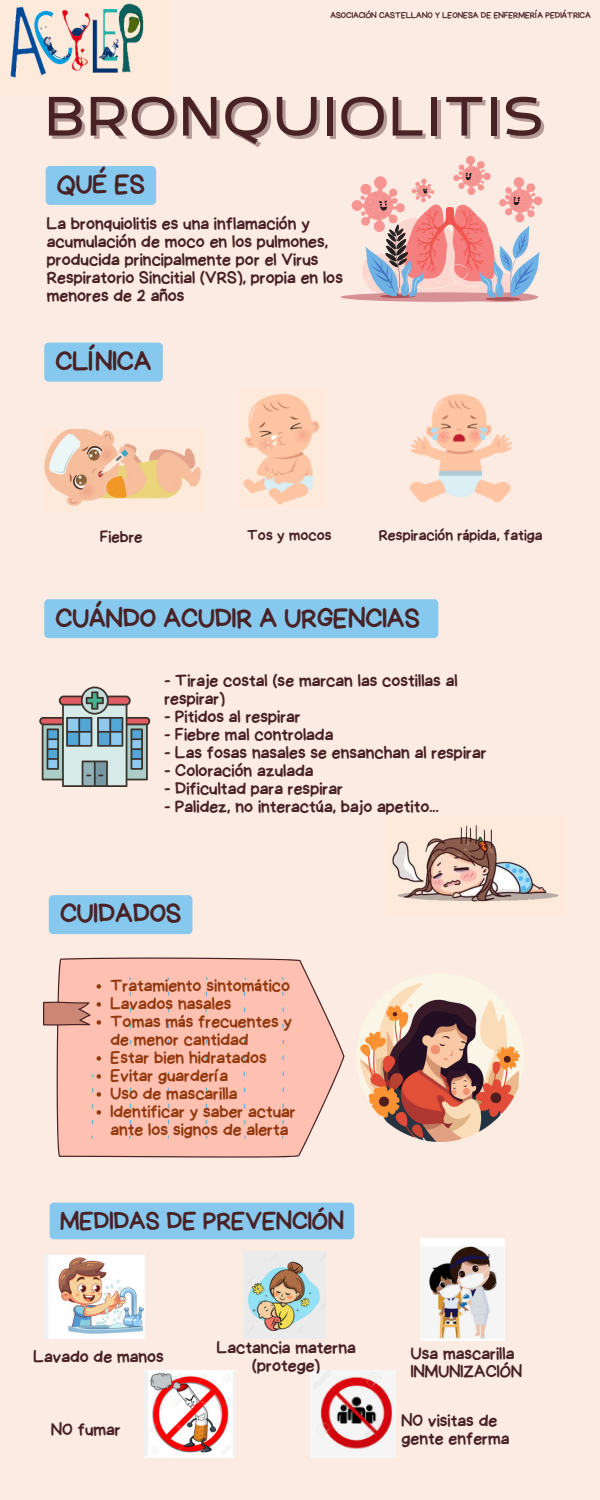
<style>
.page{position:relative;width:600px;height:1500px;background:#fbebe2}
.page>*{position:absolute;margin:0;border:0;box-sizing:border-box;transform-origin:0 0}
.t1{font:73px "RTL Banana Regular";letter-spacing:.065em;color:#492226}
.t2{font:28px "Handyman";color:#492226}
.t3{font:26px "Handyman";color:#492226}
.t4{font:18px/18px "Handyman";letter-spacing:.01em;color:#492226}
.t5{font:18px/18px "Handyman";letter-spacing:.01em;color:#943a10}
.t6{font:17px "Handyman";letter-spacing:.01em;color:#492226}
.t7{font:16px "Handyman";letter-spacing:.01em;color:#492226}
.t8{font:9px "Handyman";color:#492226}
</style>
<div class="page">
<svg style="left:43px;top:958px;width:301px;height:200px;fill:#fec1b1"></svg>
<svg style="left:39px;top:687px;width:81px;height:100px"></svg>
<img style="left:145px;top:1370px;width:90px;height:87px">
<img style="left:420px;top:1239px;width:84px;height:102px">
<img style="left:243px;top:1252px;width:83px;height:87px">
<img style="left:311px;top:1370px;width:85px;height:87px">
<img style="left:44px;top:1255px;width:101px;height:84px">
<img style="left:360px;top:983px;width:160px;height:159px">
<img style="left:10px;top:3px;width:134px;height:75px">
<img style="left:44px;top:430px;width:157px;height:76px">
<img style="left:392px;top:832px;width:167px;height:71px">
<svg style="left:464px;top:292px;width:74px;height:10px"></svg>
<div style="left:341px;top:292px;width:197px;height:10px;background:#d79096;border-radius:50%"></div>
<svg style="left:485px;top:297px;width:36px;height:4px"></svg>
<svg style="left:352px;top:156px;width:190px;height:143px"></svg>
<img style="left:243px;top:394px;width:77px;height:111px">
<img style="left:409px;top:394px;width:103px;height:109px">
<div style="left:49px;top:895px;width:144px;height:39px;background:#87c9ee;border-radius:4px"></div>
<div style="left:44px;top:599px;width:394px;height:39px;background:#87c9ee;border-radius:4px"></div>
<div style="left:50px;top:1203px;width:304px;height:36px;background:#87c9ee"></div>
<div style="left:46px;top:166px;width:110px;height:39px;background:#87c9ee;border-radius:4px"></div>
<div style="left:44px;top:343px;width:119px;height:39px;background:#87c9ee;border-radius:4px"></div>
<svg style="left:44px;top:977px;width:240px;height:162px;background:#fac0b1"></svg>
<img style="left:120px;top:695px;width:12px;height:92px">
<img style="left:132px;top:717px;width:360px;height:146px">
<p class="t8" style="left:330px;top:11px;width:262px">ASOCIACIÓN CASTELLANO Y LEONESA DE ENFERMERÍA PEDIÁTRICA</p>
<h4 class="t1" style="left:46px;top:82px;width:498px">BRONQUIOLITIS</h4>
<p class="t2" style="left:57px;top:171px;width:89px">QUÉ ES</p>
<h2 class="t4" style="left:47px;top:214px;width:298px">La bronquiolitis es una inflamación y acumulación de moco en los pulmones, producida principalmente por el Virus Respiratorio Sincitial (VRS), propia en los menores de 2 años</h2>
<p class="t2" style="left:55px;top:348px;width:98px">CLÍNICA</p>
<p class="t6" style="left:100px;top:528px;width:44px">Fiebre</p>
<p class="t7" style="left:247px;top:528px;width:86px">Tos y mocos</p>
<p class="t7" style="left:379px;top:528px;width:165px">Respiración rápida, fatiga</p>
<h3 class="t2" style="left:55px;top:604px;width:366px">CUÁNDO ACUDIR A URGENCIAS</h3>
<p class="t4" style="left:164px;top:671px;width:295px">- Tiraje costal (se marcan las costillas al respirar)</p>
<p class="t4" style="left:164px;top:707px;width:138px">- Pitidos al respirar</p>
<p class="t4" style="left:164px;top:725px;width:170px">- Fiebre mal controlada</p>
<p class="t4" style="left:164px;top:743px;width:324px">- Las fosas nasales se ensanchan al respirar</p>
<p class="t4" style="left:164px;top:761px;width:150px">- Coloración azulada</p>
<p class="t4" style="left:164px;top:779px;width:180px">- Dificultad para respirar</p>
<p class="t4" style="left:164px;top:797px;width:276px">- Palidez, no interactúa, bajo apetito...</p>
<h2 class="t2" style="left:60px;top:900px;width:123px">CUIDADOS</h2>
<p class="t5" style="left:111px;top:977px;width:181px">Tratamiento sintomático</p>
<p class="t5" style="left:111px;top:995px;width:122px">Lavados nasales</p>
<p class="t5" style="left:111px;top:1013px;width:183px">Tomas más frecuentes y de menor cantidad</p>
<p class="t5" style="left:111px;top:1049px;width:158px">Estar bien hidratados</p>
<p class="t5" style="left:111px;top:1067px;width:119px">Evitar guardería</p>
<p class="t5" style="left:111px;top:1085px;width:128px">Uso de mascarilla</p>
<p class="t5" style="left:111px;top:1103px;width:187px">Identificar y saber actuar ante los signos de alerta</p>
<p class="t3" style="left:60px;top:1208px;width:285px">MEDIDAS DE PREVENCIÓN</p>
<h2 class="t4" style="left:34px;top:1348px;width:132px">Lavado de manos</h2>
<p class="t4" style="left:217px;top:1339px;width:140px;text-align:center">Lactancia materna (protege)</p>
<p class="t4" style="left:411px;top:1344px;width:113px">Usa mascarilla<br>INMUNIZACIÓN</p>
<p class="t4" style="left:51px;top:1420px;width:71px">NO fumar</p>
<p class="t4" style="left:402px;top:1411px;width:109px">NO visitas de gente enferma</p>
</div>
